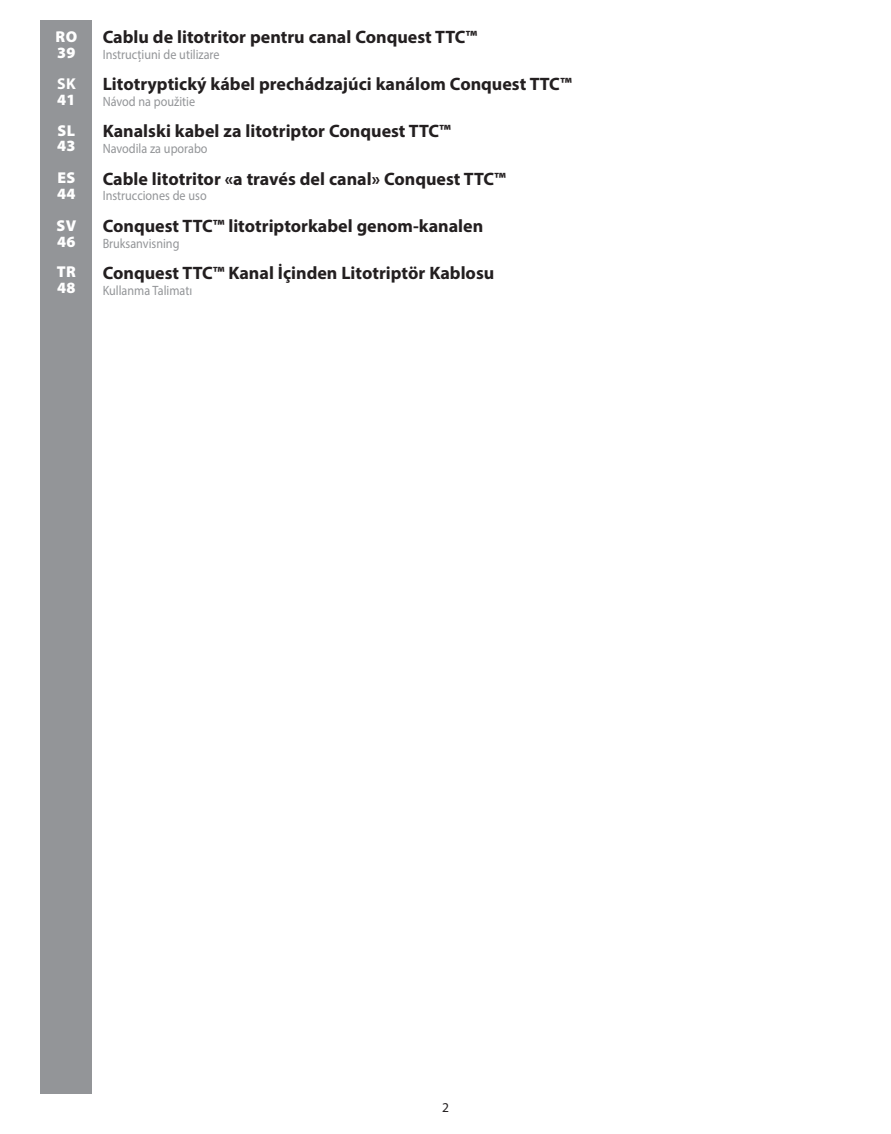
<style>
.page{position:relative;width:891px;height:1134px;background:#fff}
.page>*{position:absolute;margin:0;border:0;box-sizing:border-box;transform-origin:0 0}
.t1{font:700 18px "Myriad Pro";color:#231f20}
.t2{font:900 15.75px/15.8px "Myriad Pro";letter-spacing:.015em;color:#fff}
.t3{font:700 15.75px "Myriad Pro";color:#fff}
.t4{font:13.5px "Myriad Pro";color:#939598;scale:.9 1}
.t5{font:13.5px "Myriad Pro";color:#231f20}
</style>
<div class="page">
<div style="left:40px;top:20px;width:52px;height:1074px;background:#939598"></div>
<p class="t2" style="left:56px;top:29px;width:23px">RO<br>39</p>
<p class="t1" style="left:103px;top:25px;width:376px">Cablu de litotritor pentru canal Conquest TTC™</p>
<p class="t4" style="left:103px;top:46px;width:131px">Instrucțiuni de utilizare</p>
<p class="t3" style="left:57px;top:74px;width:20px">SK</p>
<p class="t2" style="left:57px;top:92px;width:20px">41</p>
<p class="t1" style="left:103px;top:72px;width:471px">Litotryptický kábel prechádzajúci kanálom Conquest TTC™</p>
<p class="t4" style="left:103px;top:93px;width:104px">Návod na použitie</p>
<p class="t2" style="left:57px;top:123px;width:20px">SL<br>43</p>
<p class="t1" style="left:103px;top:119px;width:350px">Kanalski kabel za litotriptor Conquest TTC™</p>
<p class="t4" style="left:103px;top:140px;width:118px">Navodila za uporabo</p>
<p class="t2" style="left:57px;top:170px;width:20px">ES<br>44</p>
<p class="t1" style="left:103px;top:167px;width:405px">Cable litotritor «a través del canal» Conquest TTC™</p>
<p class="t4" style="left:103px;top:187px;width:117px">Instrucciones de uso</p>
<p class="t2" style="left:56px;top:218px;width:21px">SV<br>46</p>
<p class="t1" style="left:103px;top:214px;width:382px">Conquest TTC™ litotriptorkabel genom-kanalen</p>
<p class="t4" style="left:103px;top:235px;width:87px">Bruksanvisning</p>
<p class="t2" style="left:57px;top:264px;width:21px">TR<br>48</p>
<p class="t1" style="left:103px;top:261px;width:393px">Conquest TTC™ Kanal İçinden Litotriptör Kablosu</p>
<p class="t4" style="left:103px;top:282px;width:101px">Kullanma Talimatı</p>
<p class="t5" style="left:442px;top:1099px;width:8px">2</p>
</div>
